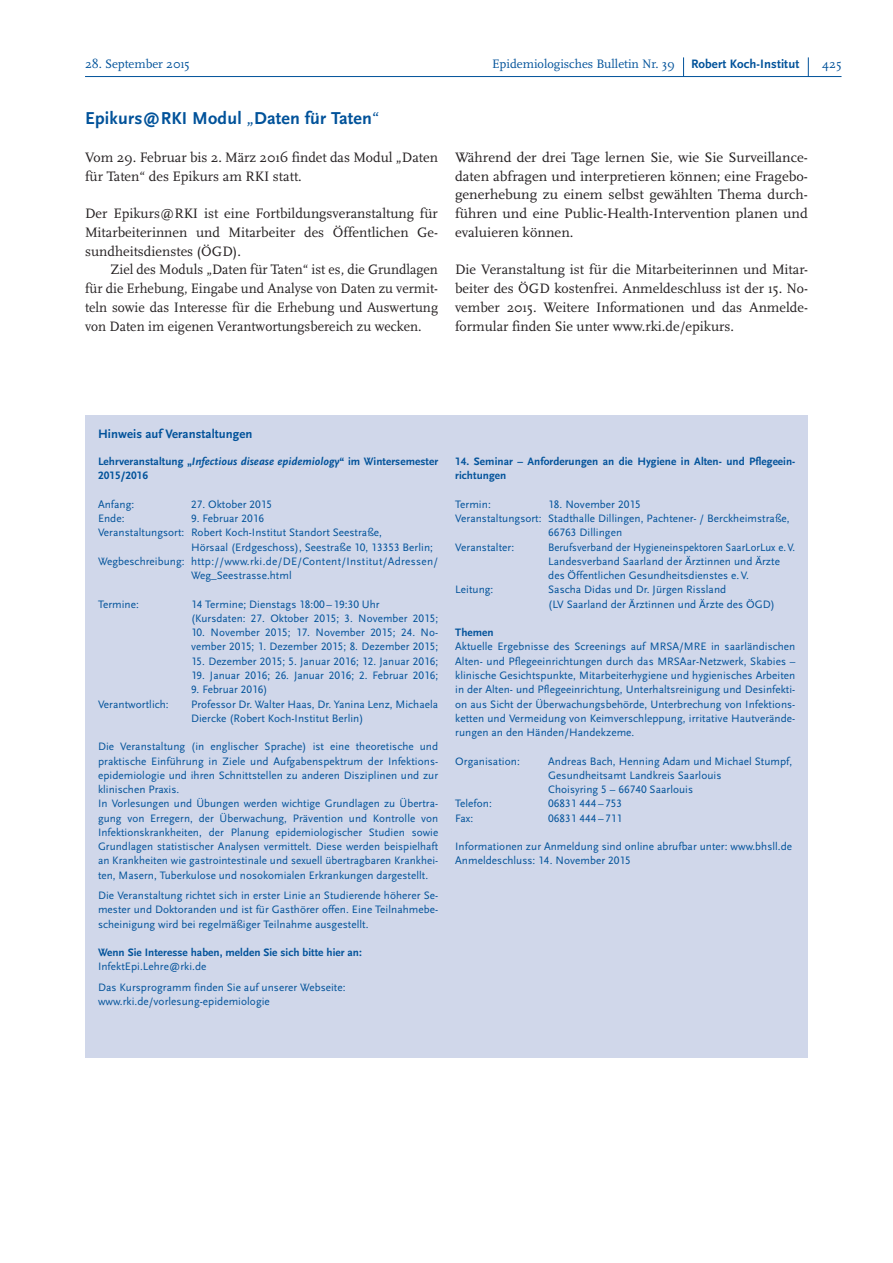
<style>
.page{position:relative;width:893px;height:1263px;background:#fff}
.page>*{position:absolute;margin:0;border:0;box-sizing:border-box;transform-origin:0 0}
.Fließtext_Überschrif{font:700 18px "Scala Sans Pro";letter-spacing:.01em;color:#01529a}
.Fließtext{font:14.25px/18.8px "Scala Pro";color:#231f20;text-align:justify}
.Fließtext_Einzug{font:14.25px/18.8px "Scala Pro";color:#231f20;text-align:justify}
.t1{font:12.75px "Scala Pro";color:#01529a}
.Text_klein_P_287_Ü_8{font:700 12.75px "Scala Sans Pro";letter-spacing:.005em;color:#01529a}
.Text_klein_P_287{font:11.25px/14.2px "Scala Sans Pro";letter-spacing:.005em;color:#01529a;text-align:justify}
.Text_klein_P_287_bol{font:700 11.25px/14.2px "Scala Sans Pro";letter-spacing:.005em;color:#01529a}
.Text_klein_P_287_bol-2{font:11.25px "Scala Sans Pro";letter-spacing:.005em;color:#01529a}
.Text_klein_P_287-2{font:11.25px "Scala Sans Pro";letter-spacing:.03em;color:#01529a}
.Text_klein_P_287-3{font:11.25px "Scala Sans Pro";letter-spacing:.005em;color:#01529a;scale:.95 1}
.s1{font-family:"Scala Sans Pro";font-weight:700}
.s2{font-family:"Scala Pro";font-weight:400}
.s3{font-style:italic}
</style>
<div class="page">
<hr style="left:85px;top:76px;width:756px;height:1px;background:#01529a">
<svg style="left:808px;top:57px;width:1px;height:19px"></svg>
<svg style="left:683px;top:57px;width:1px;height:19px"></svg>
<div style="left:85px;top:452px;width:723px;height:606px;background:#d0d7ea"></div>
<div style="left:85px;top:415px;width:723px;height:37px;background:#d0d7ea"></div>
<p class="t1" style="left:85px;top:56px;width:106px">28. September 2015</p>
<p class="t1" style="left:492px;top:56px;width:309px">Epidemiologisches Bulletin Nr. 39 <span class="s1">Robert Koch-Institut</span></p>
<p class="t1" style="left:822px;top:56px;width:21px">425</p>
<p class="Fließtext_Überschrif" style="left:85px;top:108px;width:296px">Epikurs@RKI Modul <span class="s2">„</span>Daten für Taten<span class="s2">“</span></p>
<p class="Fließtext" style="left:85px;top:148px;width:354px">Vom 29. Februar bis 2. März 2016 findet das Modul „Daten für Taten“ des Epikurs am RKI statt.</p>
<p class="Fließtext" style="left:85px;top:204px;width:354px">Der Epikurs@RKI ist eine Fortbildungsveranstaltung für Mitarbeiterinnen und Mitarbeiter des Öffentlichen Ge&shy;sundheitsdienstes (ÖGD).</p>
<p class="Fließtext_Einzug" style="left:85px;top:260px;width:354px;text-indent:26px">Ziel des Moduls „Daten für Taten“ ist es, die Grundlagen für die Erhebung, Eingabe und Analyse von Daten zu vermit&shy;teln sowie das Interesse für die Erhebung und Auswertung von Daten im eigenen Verantwortungsbereich zu wecken.</p>
<p class="Fließtext" style="left:455px;top:148px;width:354px">Während der drei Tage lernen Sie, wie Sie Surveillance&shy;daten abfragen und interpretieren können; eine Fragebo&shy;generhebung zu einem selbst gewählten Thema durch&shy;führen und eine Public-Health-Intervention planen und evaluieren können.</p>
<p class="Fließtext" style="left:455px;top:260px;width:354px">Die Veranstaltung ist für die Mitarbeiterinnen und Mitar&shy;beiter des ÖGD kostenfrei. Anmeldeschluss ist der 15. No&shy;vember 2015. Weitere Informationen und das Anmelde&shy;formular finden Sie unter www.rki.de/epikurs.</p>
<p class="Text_klein_P_287_Ü_8" style="left:98px;top:427px;width:156px">Hinweis auf Veranstaltungen</p>
<p class="Text_klein_P_287_bol" style="left:98px;top:454px;width:342px">Lehrveranstaltung „<span class="s3">Infectious disease epidemiology</span>“ im Wintersemester<br>2015/2016</p>
<p class="Text_klein_P_287" style="left:98px;top:497px;width:38px">Anfang:</p>
<p class="Text_klein_P_287" style="left:191px;top:497px;width:83px">27. Oktober 2015</p>
<p class="Text_klein_P_287" style="left:98px;top:511px;width:28px">Ende:</p>
<p class="Text_klein_P_287" style="left:191px;top:511px;width:75px">9. Februar 2016</p>
<p class="Text_klein_P_287" style="left:98px;top:526px;width:286px">Veranstaltungsort: Robert Koch-Institut Standort Seestraße,</p>
<p class="Text_klein_P_287" style="left:191px;top:540px;width:244px">Hörsaal (Erdgeschoss), Seestraße 10, 13353 Berlin;</p>
<p class="Text_klein_P_287-2" style="left:98px;top:555px;width:342px">Wegbeschreibung: http://www.rki.de/DE/Content/Institut/Adressen/</p>
<p class="Text_klein_P_287" style="left:191px;top:568px;width:102px">Weg_Seestrasse.html</p>
<p class="Text_klein_P_287" style="left:98px;top:597px;width:42px">Termine:</p>
<p class="Text_klein_P_287" style="left:191px;top:597px;width:190px">14 Termine; Dienstags 18:00 – 19:30 Uhr</p>
<p class="Text_klein_P_287" style="left:191px;top:611px;width:249px">(Kursdaten: 27. Oktober 2015; 3. November 2015;</p>
<p class="Text_klein_P_287" style="left:191px;top:625px;width:249px">10. November 2015; 17. November 2015; 24. No&shy;vember 2015; 1. Dezember 2015; 8. Dezember 2015;</p>
<p class="Text_klein_P_287" style="left:191px;top:654px;width:249px">15. Dezember 2015; 5. Januar 2016; 12. Januar 2016;</p>
<p class="Text_klein_P_287" style="left:191px;top:668px;width:249px">19. Januar 2016; 26. Januar 2016; 2. Februar 2016;</p>
<p class="Text_klein_P_287" style="left:191px;top:682px;width:78px">9. Februar 2016)</p>
<p class="Text_klein_P_287" style="left:98px;top:697px;width:72px">Verantwortlich:</p>
<p class="Text_klein_P_287" style="left:191px;top:697px;width:249px">Professor Dr. Walter Haas, Dr. Yanina Lenz, Michaela<br>Diercke (Robert Koch-Institut Berlin)</p>
<p class="Text_klein_P_287" style="left:98px;top:739px;width:342px">Die Veranstaltung (in englischer Sprache) ist eine theoretische und praktische Einführung in Ziele und Aufgabenspektrum der Infektions&shy;epidemiologie und ihren Schnittstellen zu anderen Disziplinen und zur klinischen Praxis.</p>
<p class="Text_klein_P_287" style="left:98px;top:796px;width:342px">In Vorlesungen und Übungen werden wichtige Grundlagen zu Übertra&shy;gung von Erregern, der Überwachung, Prävention und Kontrolle von Infektionskrankheiten, der Planung epidemiologischer Studien sowie Grundlagen statistischer Analysen vermittelt. Diese werden beispielhaft an Krankheiten wie gastrointestinale und sexuell übertragbaren Krankhei&shy;ten, Masern, Tuberkulose und nosokomialen Erkrankungen dargestellt.</p>
<p class="Text_klein_P_287" style="left:98px;top:888px;width:342px">Die Veranstaltung richtet sich in erster Linie an Studierende höherer Se&shy;mester und Doktoranden und ist für Gasthörer offen. Eine Teilnahmebe&shy;scheinigung wird bei regelmäßiger Teilnahme ausgestellt.</p>
<p class="Text_klein_P_287_bol" style="left:98px;top:945px;width:265px">Wenn Sie Interesse haben, melden Sie sich bitte hier an:</p>
<p class="Text_klein_P_287_bol-2" style="left:98px;top:960px;width:110px">InfektEpi.Lehre@rki.de</p>
<p class="Text_klein_P_287_bol-2" style="left:98px;top:981px;width:249px">Das Kursprogramm finden Sie auf unserer Webseite:</p>
<p class="Text_klein_P_287_bol-2" style="left:98px;top:995px;width:173px">www.rki.de/vorlesung-epidemiologie</p>
<p class="Text_klein_P_287_bol" style="left:455px;top:454px;width:342px">14. Seminar – Anforderungen an die Hygiene in Alten- und Pflegeein&shy;richtungen</p>
<p class="Text_klein_P_287" style="left:455px;top:497px;width:37px">Termin:</p>
<p class="Text_klein_P_287" style="left:548px;top:497px;width:94px">18. November 2015</p>
<p class="Text_klein_P_287" style="left:455px;top:511px;width:336px">Veranstaltungsort: Stadthalle Dillingen, Pachtener- / Berckheimstraße,</p>
<p class="Text_klein_P_287" style="left:548px;top:526px;width:75px">66763 Dillingen</p>
<p class="Text_klein_P_287" style="left:455px;top:540px;width:61px">Veranstalter:</p>
<p class="Text_klein_P_287-3" style="left:548px;top:540px;width:262px">Berufsverband der Hygieneinspektoren SaarLorLux e.V.</p>
<p class="Text_klein_P_287" style="left:548px;top:554px;width:233px">Landesverband Saarland der Ärztinnen und Ärzte</p>
<p class="Text_klein_P_287" style="left:548px;top:568px;width:202px">des Öffentlichen Gesundheitsdienstes e.V.</p>
<p class="Text_klein_P_287" style="left:455px;top:583px;width:40px">Leitung:</p>
<p class="Text_klein_P_287" style="left:548px;top:583px;width:180px">Sascha Didas und Dr. Jürgen Rissland</p>
<p class="Text_klein_P_287" style="left:548px;top:597px;width:228px">(LV Saarland der Ärztinnen und Ärzte des ÖGD)</p>
<p class="Text_klein_P_287_bol" style="left:455px;top:625px;width:40px">Themen</p>
<p class="Text_klein_P_287" style="left:455px;top:640px;width:342px">Aktuelle Ergebnisse des Screenings auf MRSA/MRE in saarländischen Alten- und Pflegeeinrichtungen durch das MRSAar-Netzwerk, Skabies – klinische Gesichtspunkte, Mitarbeiterhygiene und hygienisches Arbeiten in der Alten- und Pflegeeinrichtung, Unterhaltsreinigung und Desinfekti&shy;on aus Sicht der Überwachungsbehörde, Unterbrechung von Infektions&shy;ketten und Vermeidung von Keimverschleppung, irritative Hautverände&shy;rungen an den Händen/Handekzeme.</p>
<p class="Text_klein_P_287" style="left:455px;top:754px;width:66px">Organisation:</p>
<p class="Text_klein_P_287" style="left:548px;top:754px;width:246px">Andreas Bach, Henning Adam und Michael Stumpf,<br>Gesundheitsamt Landkreis Saarlouis</p>
<p class="Text_klein_P_287" style="left:548px;top:782px;width:146px">Choisyring 5 – 66740 Saarlouis</p>
<p class="Text_klein_P_287" style="left:455px;top:796px;width:38px">Telefon:</p>
<p class="Text_klein_P_287" style="left:548px;top:796px;width:75px">06831 444 – 753</p>
<p class="Text_klein_P_287" style="left:455px;top:811px;width:19px">Fax:</p>
<p class="Text_klein_P_287" style="left:548px;top:811px;width:75px">06831 444 – 711</p>
<p class="Text_klein_P_287" style="left:455px;top:839px;width:338px">Informationen zur Anmeldung sind online abrufbar unter: www.bhsll.de</p>
<p class="Text_klein_P_287" style="left:455px;top:853px;width:177px">Anmeldeschluss: 14. November 2015</p>
</div>
